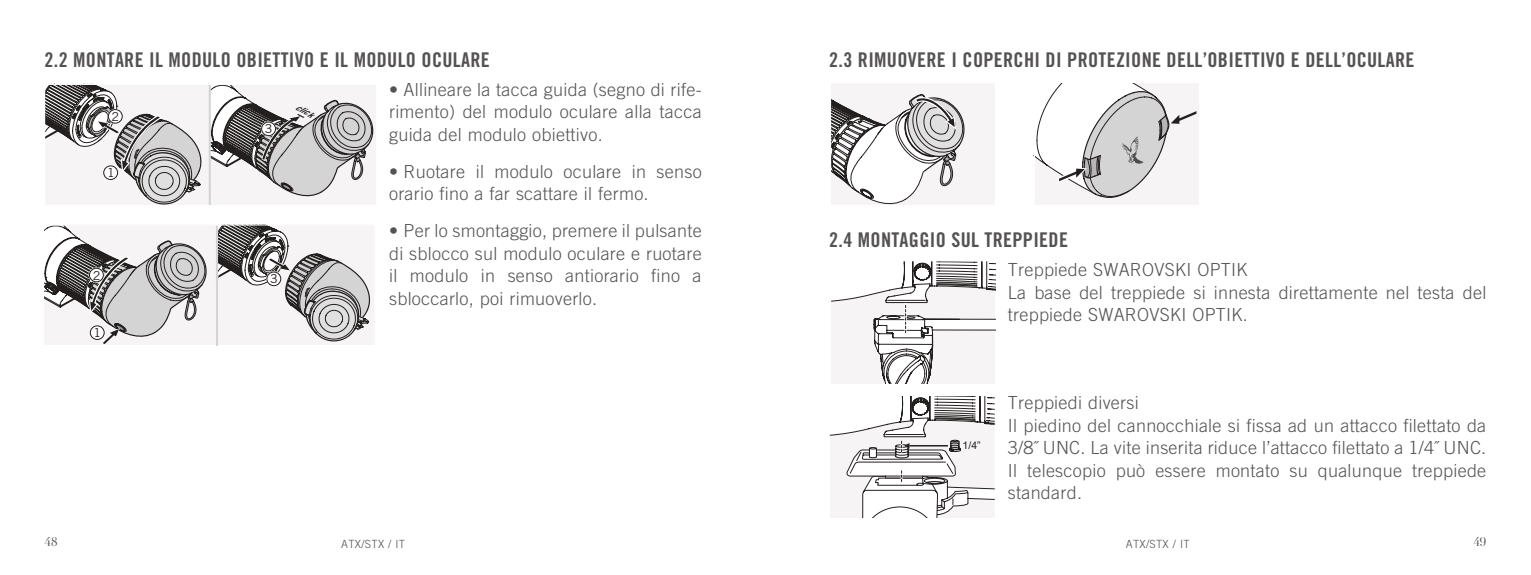
<style>
.page{position:relative;width:1531px;height:575px;background:#fff}
.page>*{position:absolute;margin:0;border:0;box-sizing:border-box;transform-origin:0 0}
.t1{font:20.25px "Trade Gothic Bold Cond Twenty";letter-spacing:.015em;color:#555253}
.t2{font:300 18px/22.5px "Trade Gothic";letter-spacing:.015em;color:#555253}
.t3{font:12.38px "Trade Gothic";color:#241f1f}
.t4{font:12.38px "Didot LH";color:#555253}
.t5{font:300 11.25px "Trade Gothic";letter-spacing:.025em;color:#555253}
.t6{font:10.58px "Arial";color:#241f1f}
.t7{font:italic 8.78px "Trade Gothic Bold Cond Twenty Bold";color:#241f1f;scale:1.17 1}
</style>
<div class="page">
<svg style="left:45px;top:224px;width:329px;height:120px"></svg>
<svg style="left:45px;top:85px;width:331px;height:119px"></svg>
<svg style="left:831px;top:83px;width:164px;height:121px"></svg>
<svg style="left:1033px;top:83px;width:166px;height:121px"></svg>
<svg style="left:831px;top:261px;width:164px;height:122px"></svg>
<svg style="left:829px;top:396px;width:166px;height:121px"></svg>
<p class="t1" style="left:45px;top:47px;width:447px">2.2 MONTARE IL MODULO OBIETTIVO E IL MODULO OCULARE</p>
<p class="t2" style="left:389px;top:77px;width:314px;text-align:justify">• Allineare la tacca guida (segno di rife&shy;rimento) del modulo oculare alla tacca guida del modulo obiettivo.</p>
<p class="t2" style="left:389px;top:159px;width:314px">• Ruotare il modulo oculare in senso orario fino a far scattare il fermo.</p>
<p class="t2" style="left:389px;top:219px;width:314px;text-align:justify">• Per lo smontaggio, premere il pulsante di sblocco sul modulo oculare e ruotare il modulo in senso antiorario fino a sbloccarlo, poi rimuoverlo.</p>
<p class="t3" style="left:94px;top:324px;width:9px">1</p>
<p class="t7" style="left:299px;top:101px;width:17px;rotate:29deg">click</p>
<p class="t3" style="left:112px;top:108px;width:9px">2</p>
<p class="t3" style="left:265px;top:121px;width:9px">3</p>
<p class="t3" style="left:107px;top:165px;width:9px">1</p>
<p class="t3" style="left:93px;top:267px;width:9px">2</p>
<p class="t3" style="left:270px;top:270px;width:9px">3</p>
<p class="t1" style="left:829px;top:47px;width:587px">2.3 RIMUOVERE I COPERCHI DI PROTEZIONE DELL’OBIETTIVO E DELL’OCULARE</p>
<p class="t1" style="left:829px;top:227px;width:240px">2.4 MONTAGGIO SUL TREPPIEDE</p>
<p class="t2" style="left:1008px;top:258px;width:480px">Treppiede SWAROVSKI OPTIK<br>La base del treppiede si innesta direttamente nel testa del treppiede SWAROVSKI OPTIK.</p>
<p class="t6" style="left:962px;top:439px;width:20px">1/4”</p>
<p class="t2" style="left:1008px;top:390px;width:480px">Treppiedi diversi<br>Il piedino del cannocchiale si fissa ad un attacco filettato da 3/8˝ UNC. La vite inserita riduce l’attacco filettato a 1/4˝ UNC.<br>Il telescopio può essere montato su qualunque treppiede standard.</p>
<p class="t4" style="left:45px;top:533px;width:14px">48</p>
<p class="t5" style="left:339px;top:536px;width:70px">ATX/STX / DE</p>
<p class="t5" style="left:1126px;top:536px;width:65px">ATX/STX / IT</p>
<p class="t4" style="left:1473px;top:533px;width:14px">49</p>
<p class="t5" style="left:341px;top:536px;width:65px">ATX/STX / IT</p>
<p class="t5" style="left:1124px;top:536px;width:70px">ATX/STX / DE</p>
</div>
